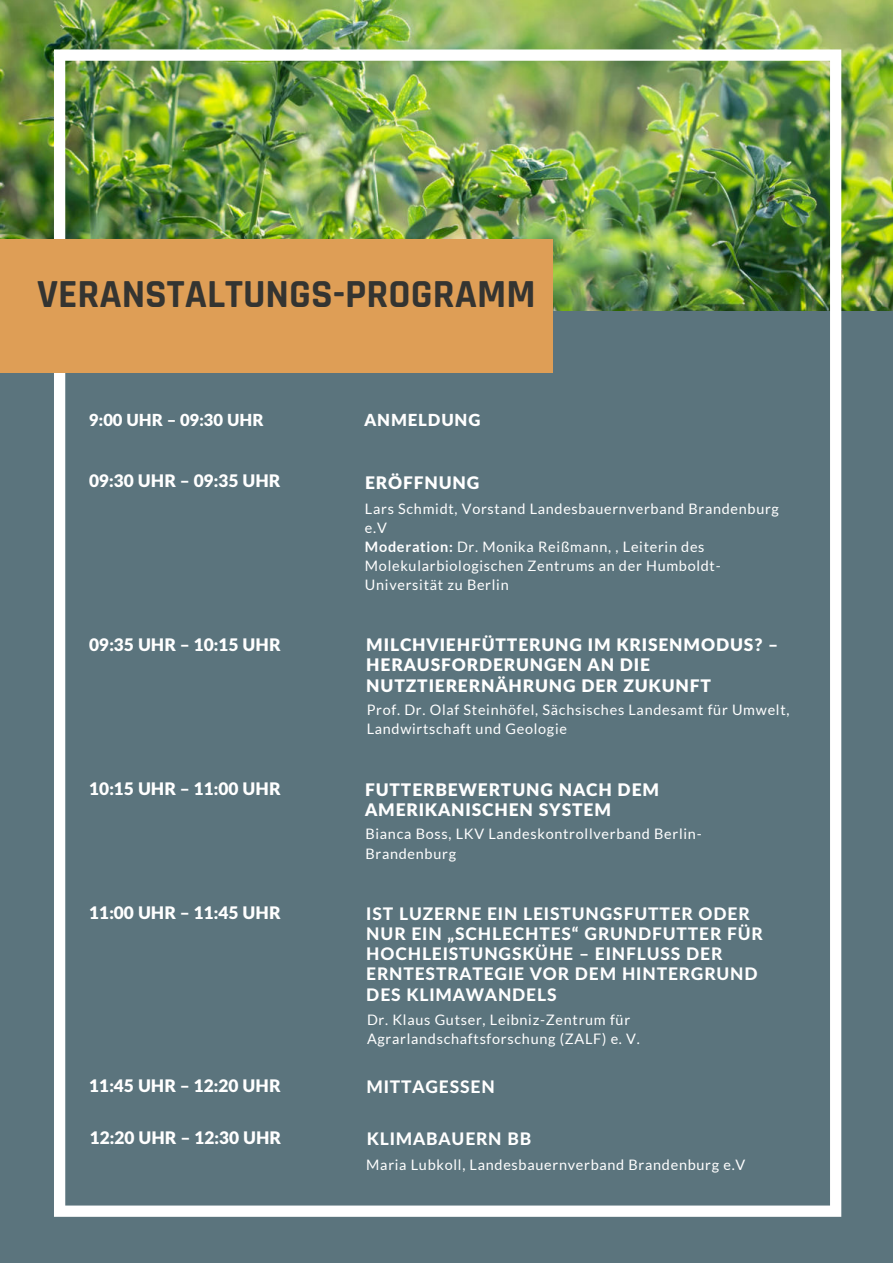
<style>
.page{position:relative;width:893px;height:1264px;background:#fff}
.page>*{position:absolute;margin:0;border:0;box-sizing:border-box;transform-origin:0 0}
.t1{font:700 40.2px "Rajdhani";color:#343431}
.t2{font:800 17.25px/20.2px "Lato Latin";letter-spacing:.05em;color:#fff}
.t3{font:900 17.25px/20.2px "Lato Latin";letter-spacing:.05em;color:#fff}
.t4{font:900 17.25px "Lato Latin";color:#fff}
.t5{font:900 16.65px "Lato Latin";color:#fff}
.t6{font:900 16.65px "Lato Latin";letter-spacing:.05em;color:#fff}
.t7{font:14.4px/19px "Lato";letter-spacing:.05em;color:#fff}
.s1{font-weight:700}
</style>
<div class="page">
<img style="left:0;top:0;width:892px;height:311px">
<div style="left:0;top:311px;width:892px;height:951px;background:#5b747d"></div>
<img style="left:54px;top:49px;width:787px;height:1167px">
<div style="left:0;top:240px;width:552px;height:132px;background:#de9e56"></div>
<h1 class="t1" style="left:37px;top:270px;width:500px">VERANSTALTUNGS-PROGRAMM</h1>
<p class="t5" style="left:89px;top:410px;width:176px">9:00 UHR – 09:30 UHR</p>
<p class="t6" style="left:364px;top:410px;width:117px">ANMELDUNG</p>
<p class="t4" style="left:89px;top:471px;width:192px">09:30 UHR – 09:35 UHR</p>
<p class="t3" style="left:365px;top:472px;width:116px">ERÖFFNUNG</p>
<p class="t7" style="left:365px;top:499px;width:415px">Lars Schmidt, Vorstand Landesbauernverband Brandenburg e.V<br><span class="s1">Moderation:</span> Dr. Monika Reißmann, , Leiterin des Molekularbiologischen Zentrums an der Humboldt-Universität zu Berlin</p>
<p class="t4" style="left:89px;top:634px;width:193px">09:35 UHR – 10:15 UHR</p>
<p class="t3" style="left:366px;top:634px;width:413px">MILCHVIEHFÜTTERUNG IM KRISENMODUS? –<br>HERAUSFORDERUNGEN AN DIE<br>NUTZTIERERNÄHRUNG DER ZUKUNFT</p>
<p class="t7" style="left:366px;top:699px;width:424px">Prof. Dr. Olaf Steinhöfel, Sächsisches Landesamt für Umwelt,<br>Landwirtschaft und Geologie</p>
<p class="t4" style="left:89px;top:778px;width:193px">10:15 UHR – 11:00 UHR</p>
<p class="t4" style="left:89px;top:902px;width:193px">11:00 UHR – 11:45 UHR</p>
<p class="t3" style="left:365px;top:779px;width:295px">FUTTERBEWERTUNG NACH DEM<br>AMERIKANISCHEN SYSTEM</p>
<p class="t7" style="left:365px;top:824px;width:338px">Bianca Boss, LKV Landeskontrollverband Berlin-<br>Brandenburg</p>
<p class="t2" style="left:366px;top:903px;width:398px">IST LUZERNE EIN LEISTUNGSFUTTER ODER<br>NUR EIN „SCHLECHTES“ GRUNDFUTTER FÜR<br>HOCHLEISTUNGSKÜHE – EINFLUSS DER<br>ERNTESTRATEGIE VOR DEM HINTERGRUND<br>DES KLIMAWANDELS</p>
<p class="t7" style="left:367px;top:1010px;width:274px">Dr. Klaus Gutser, Leibniz-Zentrum für<br>Agrarlandschaftsforschung (ZALF) e. V.</p>
<p class="t4" style="left:89px;top:1075px;width:193px">11:45 UHR – 12:20 UHR</p>
<p class="t2" style="left:366px;top:1076px;width:130px">MITTAGESSEN</p>
<p class="t4" style="left:90px;top:1127px;width:193px">12:20 UHR – 12:30 UHR</p>
<p class="t7" style="left:366px;top:1155px;width:380px">Maria Lubkoll, Landesbauernverband Brandenburg e.V</p>
<p class="t2" style="left:367px;top:1128px;width:166px">KLIMABAUERN BB</p>
</div>
